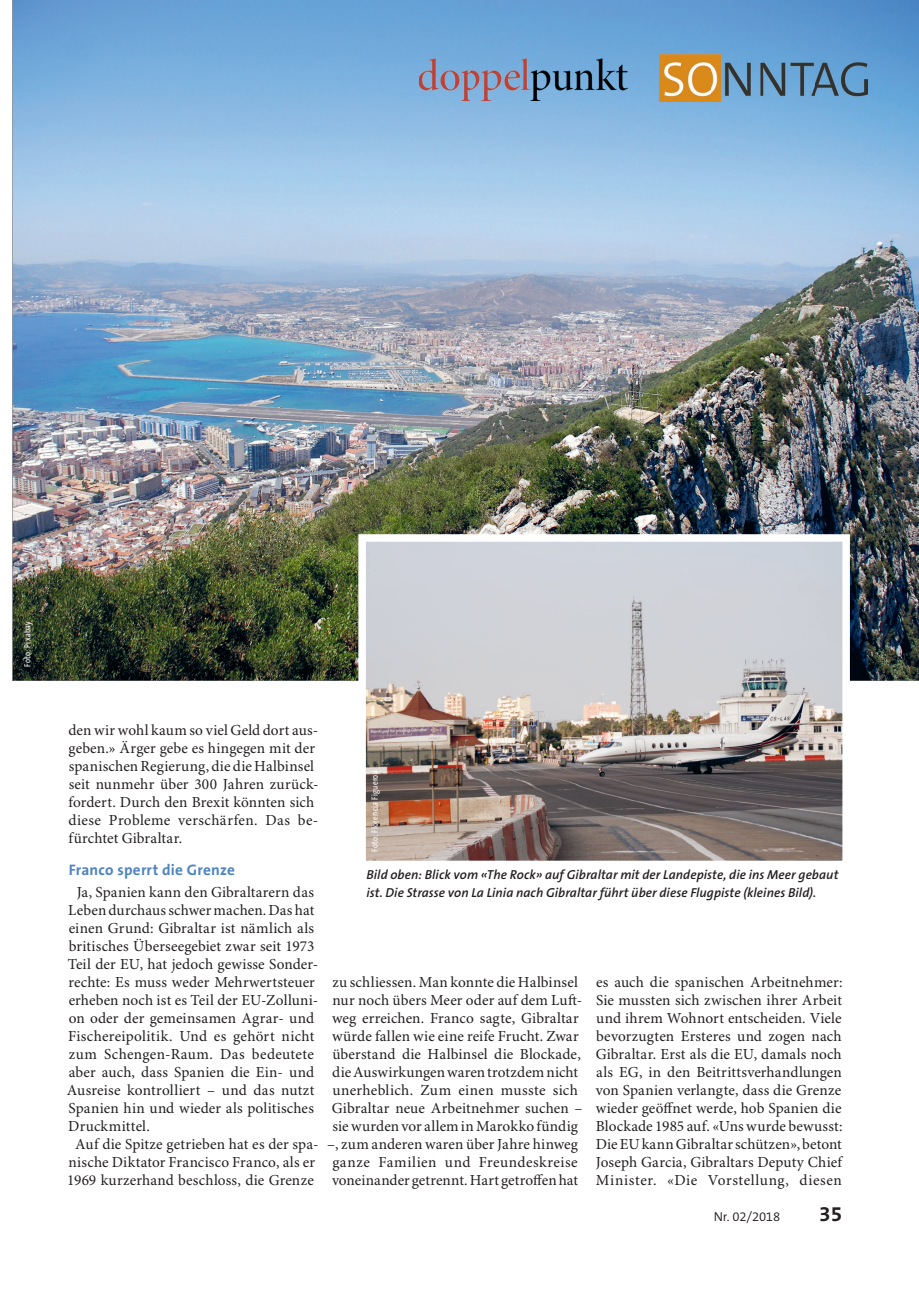
<style>
.page{position:relative;width:919px;height:1289px;background:#fff}
.page>*{position:absolute;margin:0;border:0;box-sizing:border-box;transform-origin:0 0}
.t1{font:700 21px "The Sans B7";color:#231f20}
.t2{font:15.3px/18px "Minion Pro";letter-spacing:.01em;color:#231f20}
.t3{font:700 15.3px "The Sans B7";letter-spacing:.015em;color:#4e84c2}
.t4{font:italic 600 13.05px/18px "The Sans B6";letter-spacing:.005em;color:#231f20}
.t5{font:300 13.05px "The Sans B4";letter-spacing:-.015em;color:#231f20}
.t6{font:9px "The Sans Cd LF5";letter-spacing:.035em;color:#fff}
</style>
<div class="page">
<img style="left:13px;top:0;width:905px;height:680px">
<img style="left:354px;top:530px;width:499px;height:331px">
<img style="left:419px;top:59px;width:208px;height:42px">
<img style="left:659px;top:55px;width:208px;height:46px">
<p class="t6" style="left:23px;top:666px;width:47px;rotate:-90deg">Foto: Pixabay</p>
<p class="t2" style="left:68px;top:721px;width:251px">den wir wohl kaum so viel Geld dort aus&shy;geben.» Ärger gebe es hingegen mit der spanischen Regierung, die die Halbinsel seit nunmehr über 300 Jahren zurück&shy;fordert. Durch den Brexit könnten sich diese Probleme verschärfen. Das be&shy;fürchtet Gibraltar.</p>
<p class="t3" style="left:69px;top:861px;width:167px">Franco sperrt die Grenze</p>
<p class="t2" style="left:77px;top:883px;width:239px">Ja, Spanien kann den Gibraltarern das</p>
<p class="t2" style="left:68px;top:901px;width:247px">Leben durchaus schwer machen. Das hat</p>
<p class="t2" style="left:69px;top:919px;width:247px">einen Grund: Gibraltar ist nämlich als</p>
<p class="t2" style="left:69px;top:937px;width:247px">britisches Überseegebiet zwar seit 1973</p>
<p class="t2" style="left:68px;top:955px;width:252px">Teil der EU, hat jedoch gewisse Sonder-</p>
<p class="t2" style="left:69px;top:973px;width:248px">rechte: Es muss weder Mehrwertsteuer</p>
<p class="t2" style="left:69px;top:991px;width:251px">erheben noch ist es Teil der EU-Zolluni-</p>
<p class="t2" style="left:69px;top:1009px;width:247px">on oder der gemeinsamen Agrar- und</p>
<p class="t2" style="left:68px;top:1027px;width:248px">Fischereipolitik. Und es gehört nicht</p>
<p class="t2" style="left:69px;top:1045px;width:247px">zum Schengen-Raum. Das bedeutete</p>
<p class="t2" style="left:69px;top:1063px;width:247px">aber auch, dass Spanien die Ein- und</p>
<p class="t2" style="left:67px;top:1081px;width:249px">Ausreise kontrolliert – und das nutzt</p>
<p class="t2" style="left:69px;top:1099px;width:247px">Spanien hin und wieder als politisches</p>
<p class="t2" style="left:68px;top:1117px;width:83px">Druckmittel.</p>
<p class="t2" style="left:75px;top:1135px;width:245px">Auf die Spitze getrieben hat es der spa-</p>
<p class="t2" style="left:69px;top:1153px;width:248px">nische Diktator Francisco Franco, als er</p>
<p class="t2" style="left:67px;top:1171px;width:248px">1969 kurzerhand beschloss, die Grenze</p>
<p class="t6" style="left:370px;top:851px;width:83px;rotate:-90deg">Foto: Florencia Figueroa</p>
<p class="t4" style="left:366px;top:866px;width:473px">Bild oben: Blick vom «The Rock» auf Gibraltar mit der Landepiste, die ins Meer gebaut ist. Die Strasse von La Linia nach Gibraltar führt über diese Flugpiste (kleines Bild).</p>
<p class="t2" style="left:327px;top:973px;width:257px;text-align:center">zu schliessen. Man konnte die Halbinsel nur noch übers Meer oder auf dem Luft&shy;weg erreichen. Franco sagte, Gibraltar würde fallen wie eine reife Frucht. Zwar überstand die Halbinsel die Blockade, die Auswirkungen waren trotzdem nicht unerheblich. Zum einen musste sich Gibraltar neue Arbeitnehmer suchen – sie wurden vor allem in Marokko fündig –, zum anderen waren über Jahre hinweg ganze Familien und Freundeskreise voneinander getrennt. Hart getroffen hat</p>
<p class="t2" style="left:595px;top:973px;width:248px;text-align:justify">es auch die spanischen Arbeitnehmer:<br>Sie mussten sich zwischen ihrer Arbeit und ihrem Wohnort entscheiden. Viele bevorzugten Ersteres und zogen nach Gibraltar. Erst als die EU, damals noch als EG, in den Beitrittsverhandlungen von Spanien verlangte, dass die Grenze wieder geöffnet werde, hob Spanien die Blockade 1985 auf. «Uns wurde bewusst:<br>Die EU kann Gibraltar schützen», betont Joseph Garcia, Gibraltars Deputy Chief Minister. «Die Vorstellung, diesen</p>
<p class="t5" style="left:713px;top:1209px;width:68px">Nr. 02/2018</p>
<h1 class="t1" style="left:819px;top:1202px;width:25px">35</h1>
</div>
